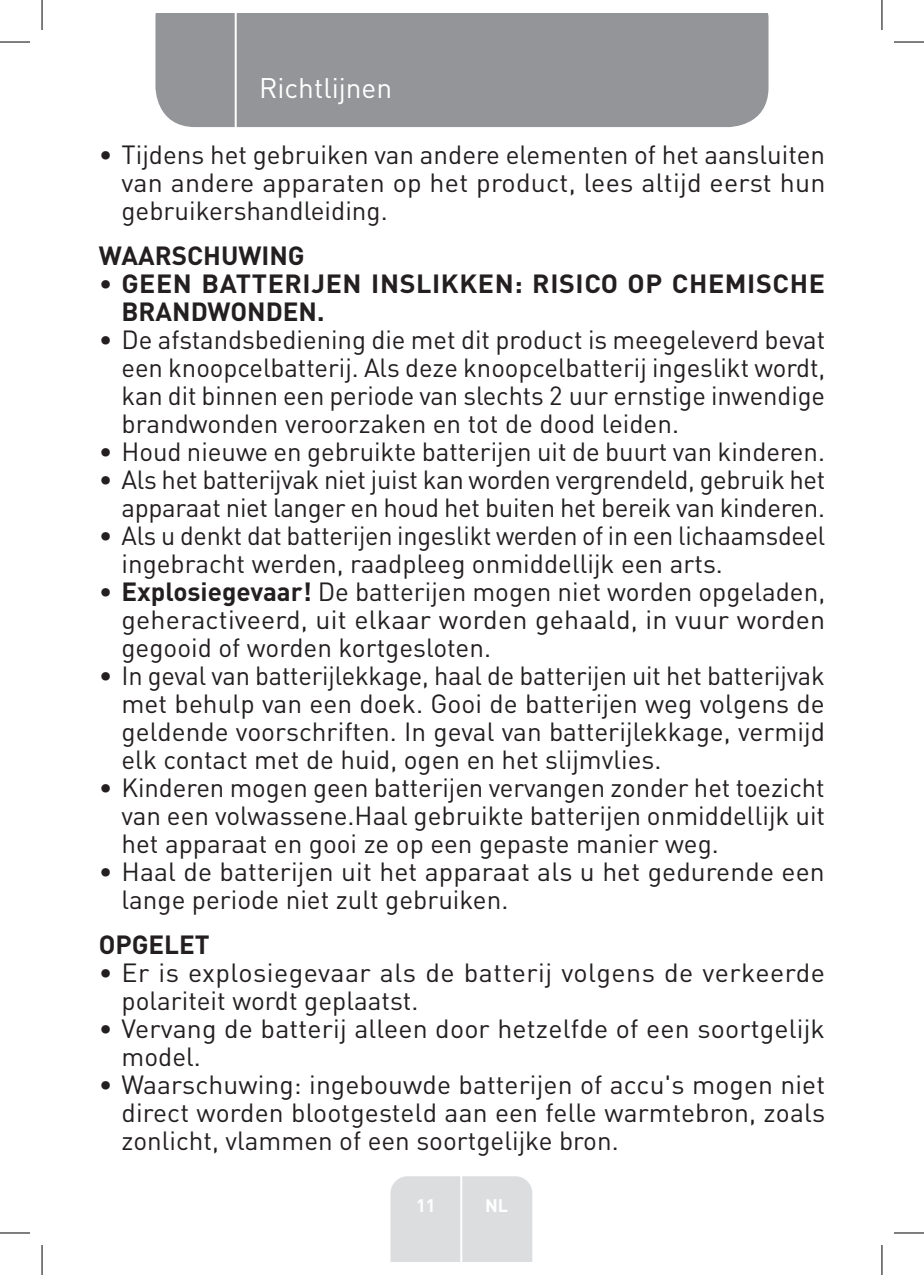
<style>
.page{position:relative;width:924px;height:1275px;background:#fff}
.page>*{position:absolute;margin:0;border:0;box-sizing:border-box;transform-origin:0 0}
.t1{font:28px "DIN Pro";color:#fff}
.t2{font:26px/28px "DIN Pro";color:#231f20;text-align:justify}
.Large_Text__3_2_mm__SB{font:700 26px/28px "DIN Pro";letter-spacing:.025em;color:#231f20}
.Large_Text__3_2_mm__SB-2{font:700 26px "DIN Pro";color:#231f20}
.t3{font:700 18px "DIN Pro";color:#fff}
.s1{font-weight:400}
.s2{font-weight:700}
</style>
<div class="page">
<div style="left:155px;top:14px;width:613px;height:113px;background:#939598"></div>
<div style="left:390px;top:1176px;width:142px;height:85px;background:#dcdddf"></div>
<hr style="left:460px;top:1153px;width:2px;height:108px;background:#fff">
<hr style="left:234px;top:14px;width:2px;height:116px;background:#fff">
<hr style="left:0;top:42px;width:30px;height:1px;background:#000">
<hr style="left:893px;top:42px;width:30px;height:1px;background:#000">
<hr style="left:0;top:1232px;width:30px;height:1px;background:#000">
<hr style="left:893px;top:1232px;width:30px;height:1px;background:#000">
<hr style="left:42px;top:0;width:1px;height:30px;background:#000">
<hr style="left:42px;top:1245px;width:1px;height:30px;background:#000">
<hr style="left:881px;top:0;width:1px;height:30px;background:#000">
<hr style="left:881px;top:1245px;width:1px;height:30px;background:#000">
<p class="t1" style="left:259px;top:69px;width:134px">Richtlijnen</p>
<p class="t2" style="left:121px;top:139px;width:705px;text-indent:-23px">• Tijdens het gebruiken van andere elementen of het aansluiten van andere apparaten op het product, lees altijd eerst hun gebruikershandleiding.</p>
<p class="Large_Text__3_2_mm__SB-2" style="left:99px;top:238px;width:207px">WAARSCHUWING</p>
<p class="Large_Text__3_2_mm__SB" style="left:121px;top:268px;width:704px;text-indent:-23px"><span class="s1">•</span> GEEN BATTERIJEN INSLIKKEN: RISICO OP CHEMISCHE<br>BRANDWONDEN.</p>
<p class="t2" style="left:121px;top:324px;width:705px;text-indent:-23px">• De afstandsbediening die met dit product is meegeleverd bevat een knoopcelbatterij. Als deze knoopcelbatterij ingeslikt wordt, kan dit binnen een periode van slechts 2 uur ernstige inwendige brandwonden veroorzaken en tot de dood leiden.</p>
<p class="t2" style="left:99px;top:436px;width:727px">• Houd nieuwe en gebruikte batterijen uit de buurt van kinderen.</p>
<p class="t2" style="left:99px;top:464px;width:727px;text-align:right">• Als het batterijvak niet juist kan worden vergrendeld, gebruik het apparaat niet langer en houd het buiten het bereik van kinderen.</p>
<p class="t2" style="left:121px;top:520px;width:705px;text-indent:-23px">• Als u denkt dat batterijen ingeslikt werden of in een lichaamsdeel ingebracht werden, raadpleeg onmiddellijk een arts.</p>
<p class="t2" style="left:121px;top:576px;width:705px;text-indent:-23px">• <span class="s2">Explosiegevaar!</span> De batterijen mogen niet worden opgeladen, geheractiveerd, uit elkaar worden gehaald, in vuur worden gegooid of worden kortgesloten.</p>
<p class="t2" style="left:121px;top:660px;width:704px;text-indent:-23px">• In geval van batterijlekkage, haal de batterijen uit het batterijvak met behulp van een doek. Gooi de batterijen weg volgens de geldende voorschriften. In geval van batterijlekkage, vermijd elk contact met de huid, ogen en het slijmvlies.</p>
<p class="t2" style="left:121px;top:772px;width:705px;text-indent:-23px">• Kinderen mogen geen batterijen vervangen zonder het toezicht van een volwassene.Haal gebruikte batterijen onmiddellijk uit het apparaat en gooi ze op een gepaste manier weg.</p>
<p class="t2" style="left:121px;top:856px;width:704px;text-indent:-23px">• Haal de batterijen uit het apparaat als u het gedurende een lange periode niet zult gebruiken.</p>
<p class="Large_Text__3_2_mm__SB-2" style="left:99px;top:927px;width:112px">OPGELET</p>
<p class="t2" style="left:121px;top:957px;width:704px;text-indent:-23px">• Er is explosiegevaar als de batterij volgens de verkeerde polariteit wordt geplaatst.</p>
<p class="t2" style="left:121px;top:1013px;width:704px;text-indent:-23px">• Vervang de batterij alleen door hetzelfde of een soortgelijk model.</p>
<p class="t2" style="left:121px;top:1069px;width:704px;text-indent:-23px">• Waarschuwing: ingebouwde batterijen of accu's mogen niet direct worden blootgesteld aan een felle warmtebron, zoals zonlicht, vlammen of een soortgelijke bron.</p>
<p class="t3" style="left:416px;top:1192px;width:21px">11</p>
<p class="t3" style="left:485px;top:1192px;width:25px">NL</p>
</div>
